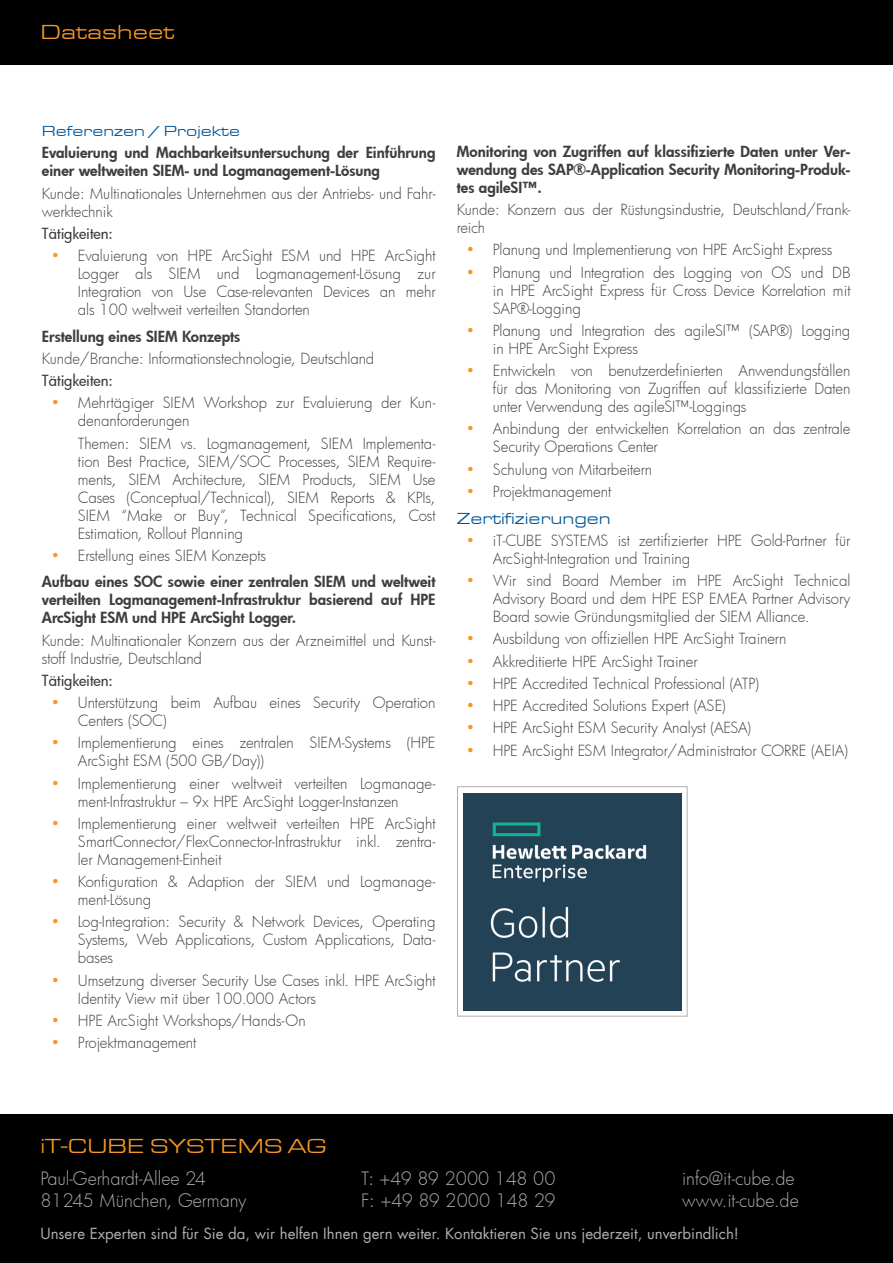
<style>
.page{position:relative;width:893px;height:1263px;background:#fff}
.page>*{position:absolute;margin:0;border:0;box-sizing:border-box;transform-origin:0 0}
.t1{font:21px "Eurostile Extended";color:#f79727}
.t2{font:300 18px/21.6px "Futura";color:#aeafb3}
.t3{font:16.5px "Eurostile Extended";color:#005595}
.t4{font:300 15px/18px "Futura";letter-spacing:-.005em;color:#3e3e3f}
.t5{font:800 15px/18px "Futura";color:#3e3e3f}
.t6{font:15px "Futura LT";color:#aeafb3}
.t7{font:500 15px "Futura";letter-spacing:-.005em;color:#3e3e3f}
.t8{font:15px "Eurostile Extended";color:#005595}
.s1{color:#f79727}
.s2{font-weight:300;color:#f79727}
.s3{font-weight:300}
</style>
<div class="page">
<div style="left:0;top:0;width:893px;height:65px;background:#000001"></div>
<div style="left:0;top:1114px;width:893px;height:149px;background:#000"></div>
<img style="left:464px;top:793px;width:217px;height:217px">
<div style="left:457px;top:786px;width:230px;height:230px;border:1px solid #aeafb3"></div>
<h1 class="t1" style="left:40px;top:21px;width:136px">Datasheet</h1>
<p class="t8" style="left:42px;top:123px;width:200px">Referenzen / Projekte</p>
<p class="t5" style="left:42px;top:144px;width:395px">Evaluierung und Machbarkeitsuntersuchung der Einführung einer weltweiten SIEM- und Logmanagement-Lösung</p>
<p class="t4" style="left:42px;top:184px;width:395px">Kunde: Multinationales Unternehmen aus der Antriebs- und Fahr&shy;werktechnik</p>
<p class="t7" style="left:42px;top:223px;width:73px">Tätigkeiten:</p>
<p class="t4" style="left:78px;top:246px;width:359px;text-align:justify;text-indent:-27px"><span class="s1">•</span> Evaluierung von HPE ArcSight ESM und HPE ArcSight Logger als SIEM und Logmanagement-Lösung zur Integration von Use Case-relevanten Devices an mehr als 100 weltweit verteilten Standorten</p>
<p class="t5" style="left:42px;top:327px;width:200px">Erstellung eines SIEM Konzepts</p>
<p class="t4" style="left:42px;top:349px;width:334px">Kunde/Branche: Informationstechnologie, Deutschland</p>
<p class="t7" style="left:42px;top:370px;width:73px">Tätigkeiten:</p>
<p class="t4" style="left:78px;top:394px;width:359px;text-indent:-27px"><span class="s1">•</span> Mehrtägiger SIEM Workshop zur Evaluierung der Kun&shy;denanforderungen</p>
<p class="t4" style="left:78px;top:434px;width:359px;text-align:justify">Themen: SIEM vs. Logmanagement, SIEM Implementa&shy;tion Best Practice, SIEM/SOC Processes, SIEM Require&shy;ments, SIEM Architecture, SIEM Products, SIEM Use Cases (Conceptual/Technical), SIEM Reports &amp; KPIs, SIEM “Make or Buy”, Technical Specifications, Cost Estimation, Rollout Planning</p>
<p class="t5" style="left:42px;top:542px;width:395px;line-height:26.5px;text-indent:9px"><span class="s2">•</span> <span class="s3">Erstellung eines SIEM Konzepts<br></span>Aufbau eines SOC sowie einer zentralen SIEM und weltweit</p>
<p class="t5" style="left:42px;top:591px;width:395px">verteilten Logmanagement-Infrastruktur basierend auf HPE<br>ArcSight ESM und HPE ArcSight Logger.</p>
<p class="t4" style="left:42px;top:631px;width:395px">Kunde: Multinationaler Konzern aus der Arzneimittel und Kunst&shy;stoff Industrie, Deutschland</p>
<p class="t7" style="left:42px;top:670px;width:73px">Tätigkeiten:</p>
<p class="t4" style="left:78px;top:693px;width:359px;text-indent:-27px"><span class="s1">•</span> Unterstützung beim Aufbau eines Security Operation<br>Centers (SOC)</p>
<p class="t4" style="left:78px;top:734px;width:359px;text-indent:-27px"><span class="s1">•</span> Implementierung eines zentralen SIEM-Systems (HPE<br>ArcSight ESM (500 GB/Day))</p>
<p class="t4" style="left:78px;top:774px;width:359px;text-indent:-27px"><span class="s1">•</span> Implementierung einer weltweit verteilten Logmanage&shy;ment-Infrastruktur – 9x HPE ArcSight Logger-Instanzen</p>
<p class="t4" style="left:78px;top:814px;width:359px;text-align:justify;text-indent:-27px"><span class="s1">•</span> Implementierung einer weltweit verteilten HPE ArcSight SmartConnector/FlexConnector-Infrastruktur inkl. zentra&shy;ler Management-Einheit</p>
<p class="t4" style="left:78px;top:872px;width:359px;text-indent:-27px"><span class="s1">•</span> Konfiguration &amp; Adaption der SIEM und Logmanage&shy;ment-Lösung</p>
<p class="t4" style="left:78px;top:913px;width:359px;text-align:justify;text-indent:-27px"><span class="s1">•</span> Log-Integration: Security &amp; Network Devices, Operating Systems, Web Applications, Custom Applications, Data&shy;bases</p>
<p class="t4" style="left:78px;top:971px;width:359px;text-indent:-27px"><span class="s1">•</span> Umsetzung diverser Security Use Cases inkl. HPE ArcSight<br>Identity View mit über 100.000 Actors</p>
<p class="t4" style="left:51px;top:1011px;width:256px"><span class="s1">•</span> HPE ArcSight Workshops/Hands-On</p>
<p class="t4" style="left:51px;top:1033px;width:147px"><span class="s1">•</span> Projektmanagement</p>
<p class="t5" style="left:457px;top:142px;width:395px;text-align:justify">Monitoring von Zugriffen auf klassifizierte Daten unter Ver&shy;wendung des SAP®-Application Security Monitoring-Produk&shy;tes agileSI™.</p>
<p class="t4" style="left:457px;top:200px;width:395px">Kunde: Konzern aus der Rüstungsindustrie, Deutschland/Frank&shy;reich</p>
<p class="t4" style="left:466px;top:241px;width:368px"><span class="s1">•</span> Planung und Implementierung von HPE ArcSight Express</p>
<p class="t4" style="left:493px;top:263px;width:359px;text-align:justify;text-indent:-27px"><span class="s1">•</span> Planung und Integration des Logging von OS und DB in HPE ArcSight Express für Cross Device Korrelation mit SAP®-Logging</p>
<p class="t4" style="left:493px;top:321px;width:359px;text-indent:-27px"><span class="s1">•</span> Planung und Integration des agileSI™ (SAP®) Logging in HPE ArcSight Express</p>
<p class="t4" style="left:493px;top:361px;width:359px;text-align:justify;text-indent:-27px"><span class="s1">•</span> Entwickeln von benutzerdefinierten Anwendungsfällen für das Monitoring von Zugriffen auf klassifizierte Daten unter Verwendung des agileSI™-Loggings</p>
<p class="t4" style="left:493px;top:420px;width:359px;text-indent:-27px"><span class="s1">•</span> Anbindung der entwickelten Korrelation an das zentrale<br>Security Operations Center</p>
<p class="t4" style="left:466px;top:460px;width:188px"><span class="s1">•</span> Schulung von Mitarbeitern</p>
<p class="t4" style="left:466px;top:482px;width:147px"><span class="s1">•</span> Projektmanagement</p>
<p class="t3" style="left:457px;top:509px;width:156px">Zertifizierungen</p>
<p class="t4" style="left:493px;top:531px;width:359px;text-indent:-27px"><span class="s1">•</span> iT-CUBE SYSTEMS ist zertifizierter HPE Gold-Partner für<br>ArcSight-Integration und Training</p>
<p class="t4" style="left:493px;top:571px;width:359px;text-align:justify;text-indent:-27px"><span class="s1">•</span> Wir sind Board Member im HPE ArcSight Technical Advisory Board und dem HPE ESP EMEA Partner Advisory Board sowie Gründungsmitglied der SIEM Alliance.</p>
<p class="t4" style="left:466px;top:629px;width:322px"><span class="s1">•</span> Ausbildung von offiziellen HPE ArcSight Trainern</p>
<p class="t4" style="left:466px;top:652px;width:233px"><span class="s1">•</span> Akkreditierte HPE ArcSight Trainer</p>
<p class="t4" style="left:466px;top:674px;width:295px"><span class="s1">•</span> HPE Accredited Technical Professional (ATP)</p>
<p class="t4" style="left:466px;top:696px;width:262px"><span class="s1">•</span> HPE Accredited Solutions Expert (ASE)</p>
<p class="t4" style="left:466px;top:718px;width:287px"><span class="s1">•</span> HPE ArcSight ESM Security Analyst (AESA)</p>
<p class="t4" style="left:466px;top:741px;width:384px"><span class="s1">•</span> HPE ArcSight ESM Integrator/Administrator CORRE (AEIA)</p>
<h1 class="t1" style="left:40px;top:1135px;width:288px">iT-CUBE SYSTEMS AG</h1>
<p class="t2" style="left:40px;top:1167px;width:207px">Paul-Gerhardt-Allee 24<br>81245 München, Germany</p>
<p class="t2" style="left:361px;top:1167px;width:196px">T: +49 89 2000 148 00<br>F: +49 89 2000 148 29</p>
<p class="t2" style="left:682px;top:1167px;width:118px">info@it-cube.de www.it-cube.de</p>
<p class="t6" style="left:40px;top:1223px;width:700px">Unsere Experten sind für Sie da, wir helfen Ihnen gern weiter. Kontaktieren Sie uns jederzeit, unverbindlich!</p>
</div>
